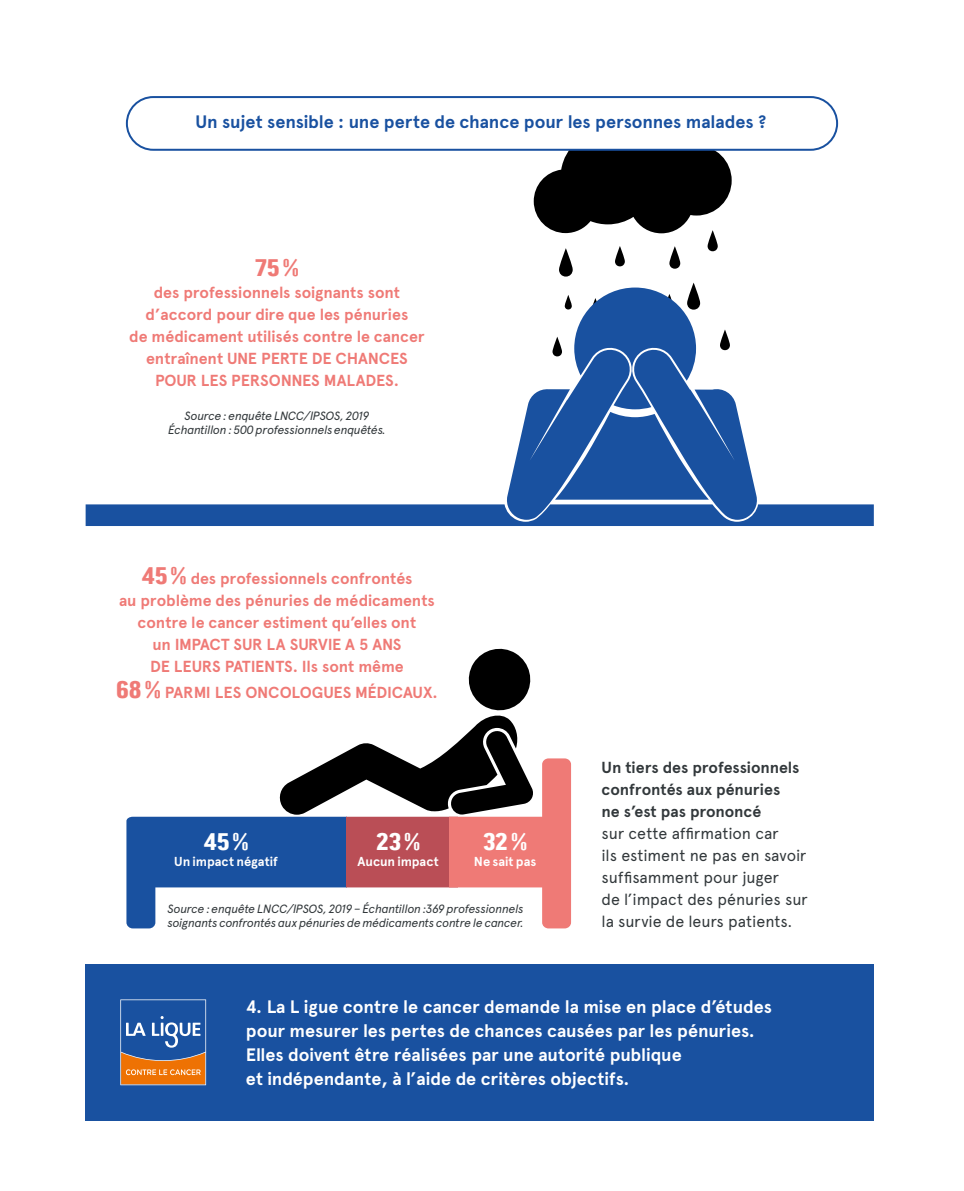
<style>
.page{position:relative;width:964px;height:1191px;background:#fff}
.page>*{position:absolute;margin:0;border:0;box-sizing:border-box;transform-origin:0 0}
.t1{font:700 24px "Central Avenue";color:#fff}
.t2{font:700 24px "Central Avenue";color:#ef7a76}
.t3{font:700 18px/24px "Apercu";letter-spacing:-.005em;color:#fff}
.t4{font:700 18px "Apercu";letter-spacing:-.005em;color:#1951a0}
.t5{font:700 16px/22px "Apercu";letter-spacing:-.005em;color:#ef7a76;text-align:center}
.t6{font:16px/22px "Apercu";letter-spacing:-.005em;color:#32383b}
.t7{font:700 16px/22px "Apercu";letter-spacing:-.005em;color:#32383b}
.t8{font:700 13px "Apercu";color:#fff}
.t9{font:italic 12px/14px "Apercu";letter-spacing:-.025em;color:#32383b;text-align:center}
.s1{font-family:"Central Avenue";font-size:24px}
</style>
<div class="page">
<svg style="left:534px;top:151px;width:198px;height:82px"></svg>
<svg style="left:559px;top:248px;width:14px;height:28px"></svg>
<svg style="left:615px;top:246px;width:10px;height:20px"></svg>
<svg style="left:669px;top:246px;width:11px;height:23px"></svg>
<svg style="left:707px;top:230px;width:11px;height:21px"></svg>
<svg style="left:687px;top:283px;width:13px;height:27px"></svg>
<div style="left:126px;top:96px;width:712px;height:55px;border:2px solid #1951a0;border-radius:26px"></div>
<div style="left:86px;top:964px;width:788px;height:156px;background:#1951a0"></div>
<svg style="left:120px;top:999px;width:86px;height:86px"></svg>
<hr style="left:963px;top:0;width:1px;height:1191px;background:#e9ebec">
<svg style="left:86px;top:287px;width:788px;height:239px"></svg>
<svg style="left:126px;top:814px;width:221px;height:114px;fill:#1951a0"></svg>
<div style="left:347px;top:816px;width:102px;height:72px;background:#ba4e56"></div>
<svg style="left:449px;top:758px;width:122px;height:170px;fill:#ef7a76"></svg>
<svg style="left:279px;top:648px;width:255px;height:166px"></svg>
<p class="t4" style="left:195px;top:111px;width:572px">Un sujet sensible : une perte de chance pour les personnes malades ?</p>
<h1 class="t2" style="left:255px;top:253px;width:45px">75%</h1>
<p class="t5" style="left:129px;top:281px;width:297px">des professionnels soignants sont d’accord pour dire que les pénuries<br>de médicament utilisés contre le cancer entraînent UNE PERTE DE CHANCES POUR LES PERSONNES MALADES.</p>
<p class="t9" style="left:168px;top:407px;width:219px">Source : enquête LNCC/IPSOS, 2019<br>Échantillon : 500 professionnels enquêtés.</p>
<p class="t5" style="left:119px;top:567px;width:317px"><span class="s1">45%</span> des professionnels confrontés<br>au problème des pénuries de médicaments contre le cancer estiment qu’elles ont<br>un IMPACT SUR LA SURVIE A 5 ANS<br>DE LEURS PATIENTS. Ils sont même</p>
<p class="t5" style="left:116px;top:681px;width:323px"><span class="s1">68%</span> PARMI LES ONCOLOGUES MÉDICAUX.</p>
<h1 class="t1" style="left:203px;top:827px;width:47px">45%</h1>
<p class="t8" style="left:174px;top:853px;width:105px">Un impact négatif</p>
<h1 class="t1" style="left:376px;top:827px;width:46px">23%</h1>
<p class="t8" style="left:357px;top:853px;width:83px">Aucun impact</p>
<h1 class="t1" style="left:483px;top:827px;width:46px">32%</h1>
<p class="t8" style="left:474px;top:853px;width:64px">Ne sait pas</p>
<p class="t9" style="left:167px;top:900px;width:358px;text-align:left">Source : enquête LNCC/IPSOS, 2019 – Échantillon :369 professionnels soignants confrontés aux pénuries de médicaments contre le cancer.</p>
<p class="t7" style="left:602px;top:756px;width:199px">Un tiers des professionnels confrontés aux pénuries ne s’est pas prononcé</p>
<p class="t6" style="left:602px;top:822px;width:208px">sur cette affirmation car<br>ils estiment ne pas en savoir suffisamment pour juger<br>de l’impact des pénuries sur la survie de leurs patients.</p>
<p class="t3" style="left:246px;top:994px;width:527px">4. La L igue contre le cancer demande la mise en place d’études pour mesurer les pertes de chances causées par les pénuries.<br>Elles doivent être réalisées par une autorité publique<br>et indépendante, à l’aide de critères objectifs.</p>
</div>
